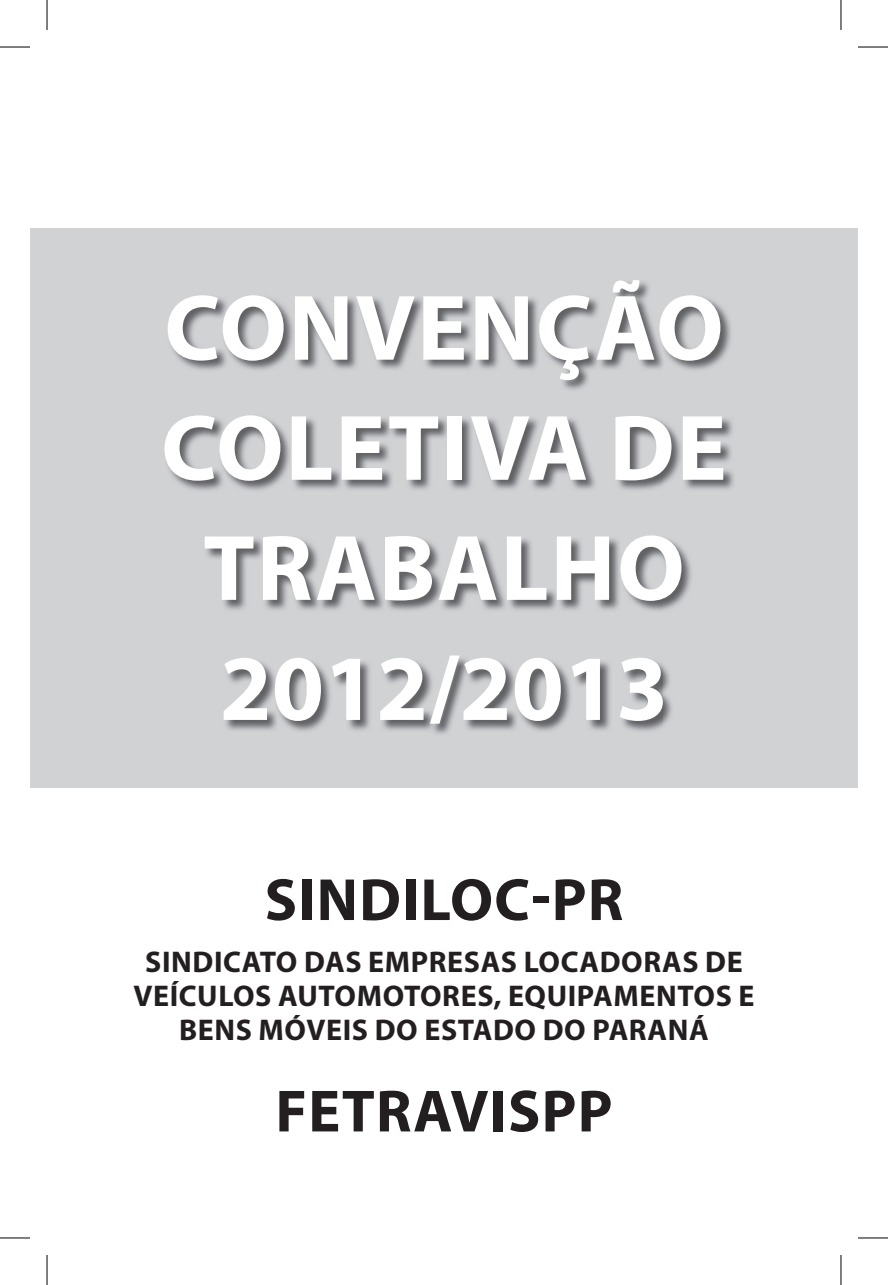
<style>
.page{position:relative;width:888px;height:1285px;background:#fff}
.page>*{position:absolute;margin:0;border:0;box-sizing:border-box;transform-origin:0 0}
.t1{font:700 94px/120px "Myriad Pro";letter-spacing:.02em;color:#fff;text-align:center}
.t2{font:700 60px "Myriad Pro";letter-spacing:.02em;color:#231f20}
.t3{font:700 30px/34px "Myriad Pro";letter-spacing:.02em;color:#231f20;text-align:center}
</style>
<div class="page">
<div style="left:30px;top:228px;width:828px;height:560px;background:#d1d2d4"></div>
<img style="left:166px;top:282px;width:568px;height:452px">
<hr style="left:0;top:47px;width:30px;height:1px;background:#000">
<hr style="left:858px;top:47px;width:30px;height:1px;background:#000">
<hr style="left:0;top:1237px;width:30px;height:1px;background:#000">
<hr style="left:858px;top:1237px;width:30px;height:1px;background:#000">
<hr style="left:47px;top:0;width:1px;height:30px;background:#000">
<hr style="left:47px;top:1255px;width:1px;height:30px;background:#000">
<hr style="left:840px;top:0;width:1px;height:30px;background:#000">
<hr style="left:840px;top:1255px;width:1px;height:30px;background:#000">
<h1 class="t1" style="left:161px;top:265px;width:567px">CONVENÇÃO<br>COLETIVA DE<br>TRABALHO<br>2012/2013</h1>
<h2 class="t2" style="left:265px;top:860px;width:360px">SINDILOC-PR</h2>
<p class="t3" style="left:133px;top:944px;width:623px">SINDICATO DAS EMPRESAS LOCADORAS DE<br>VEÍCULOS AUTOMOTORES, EQUIPAMENTOS E<br>BENS MÓVEIS DO ESTADO DO PARANÁ</p>
<h2 class="t2" style="left:275px;top:1072px;width:338px">FETRAVISPP</h2>
</div>
